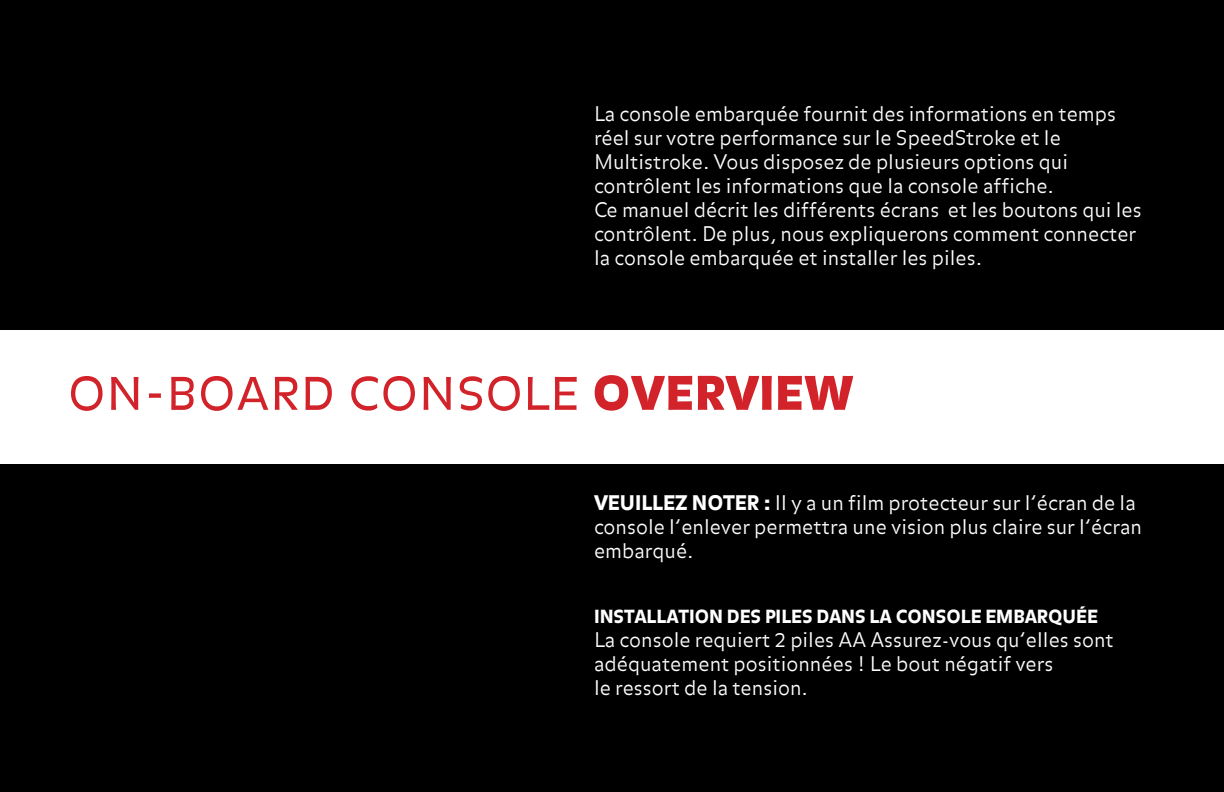
<style>
.page{position:relative;width:1224px;height:792px;background:#fff}
.page>*{position:absolute;margin:0;border:0;box-sizing:border-box;transform-origin:0 0}
.t1{font:60px "Balance Light Caps";color:#d2232a}
.t2{font:300 20px/24px "Balance";color:#fff}
.t3{font:18px "Balance Black Caps";color:#fff}
.s1{font-family:"Balance Black Caps"}
.s2{font-family:"Balance Black Caps";font-weight:400}
</style>
<div class="page">
<div style="left:0;top:464px;width:1224px;height:328px;background:#000"></div>
<div style="left:0;top:0;width:1224px;height:330px;background:#000"></div>
<p class="t2" style="left:594px;top:103px;width:549px">La console embarquée fournit des informations en temps réel sur votre performance sur le SpeedStroke et le Multistroke. Vous disposez de plusieurs options qui contrôlent les informations que la console affiche.<br>Ce manuel décrit les différents écrans et les boutons qui les contrôlent. De plus, nous expliquerons comment connecter la console embarquée et installer les piles.</p>
<h1 class="t1" style="left:67px;top:354px;width:788px">on-board console <span class="s1">overview</span></h1>
<p class="t2" style="left:594px;top:492px;width:550px"><span class="s2">VEUILLEZ NOTER :</span> Il y a un film protecteur sur l’écran de la console l’enlever permettra une vision plus claire sur l’écran embarqué.</p>
<p class="t3" style="left:594px;top:606px;width:505px">INSTALLATION DES PILES DANS LA CONSOLE EMBARQUÉE</p>
<p class="t2" style="left:594px;top:629px;width:521px">La console requiert 2 piles AA Assurez-vous qu’elles sont adéquatement positionnées ! Le bout négatif vers<br>le ressort de la tension.</p>
</div>
